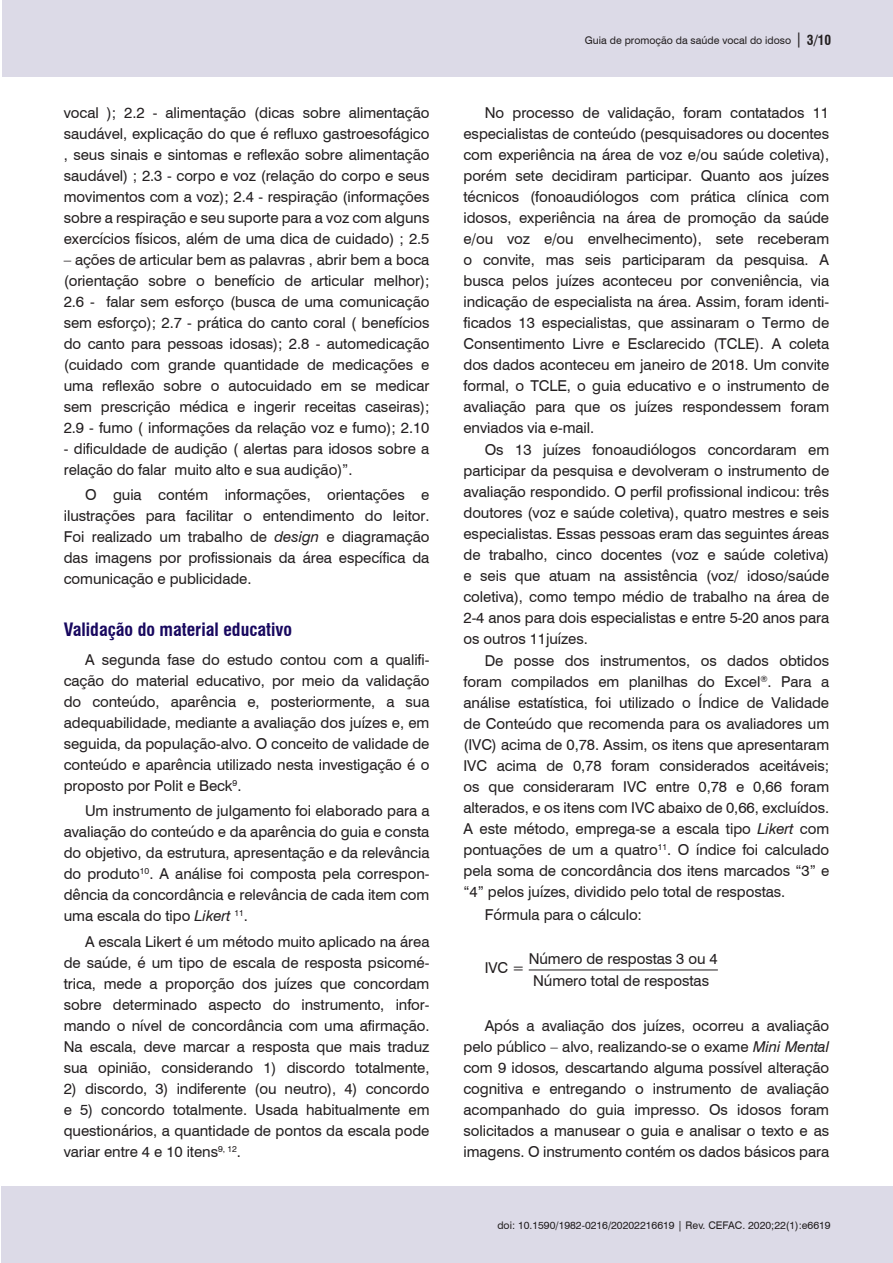
<style>
.page{position:relative;width:893px;height:1263px;background:#fff}
.page>*{position:absolute;margin:0;border:0;box-sizing:border-box;transform-origin:0 0}
.Nivel_2{font:700 condensed 18px "Swiss 721 BT";color:#18085f}
.Corpo_do_texto{font:15px/21px "Swiss 721 BT";letter-spacing:-.005em;color:#231f20;text-align:justify}
.t1{font:10.5px "Swiss 721 BT";color:#231f20}
.s1{font-style:italic}
.s2{font-size:15px}
.s3{font-weight:700;font-stretch:condensed;font-size:13.5px}
</style>
<div class="page">
<div style="left:1px;top:1186px;width:892px;height:77px;background:#dcdae7"></div>
<div style="left:2px;top:0;width:891px;height:77px;background:#dcdae7"></div>
<hr style="left:529px;top:969px;width:189px;height:1px;background:#231f20">
<p class="Corpo_do_texto" style="left:64px;top:101px;width:367px">vocal ); 2.2 - alimentação (dicas sobre alimentação saudável, explicação do que é refluxo gastroesofágico , seus sinais e sintomas e reflexão sobre alimentação saudável) ; 2.3 - corpo e voz (relação do corpo e seus movimentos com a voz); 2.4 - respiração (informações sobre a respiração e seu suporte para a voz com alguns exercícios físicos, além de uma dica de cuidado) ; 2.5</p>
<p class="Corpo_do_texto" style="left:64px;top:248px;width:367px">– ações de articular bem as palavras , abrir bem a boca (orientação sobre o benefício de articular melhor); 2.6 - falar sem esforço (busca de uma comunicação sem esforço); 2.7 - prática do canto coral ( benefícios do canto para pessoas idosas); 2.8 - automedicação (cuidado com grande quantidade de medicações e uma reflexão sobre o autocuidado em se medicar sem prescrição médica e ingerir receitas caseiras); 2.9 - fumo ( informações da relação voz e fumo); 2.10</p>
<p class="Corpo_do_texto" style="left:64px;top:437px;width:367px">- dificuldade de audição ( alertas para idosos sobre a relação do falar muito alto e sua audição)”.</p>
<p class="Corpo_do_texto" style="left:64px;top:484px;width:367px;text-indent:21px">O guia contém informações, orientações e ilustrações para facilitar o entendimento do leitor.<br>Foi realizado um trabalho de <span class="s1">design</span> e diagramação das imagens por profissionais da área específica da comunicação e publicidade.</p>
<p class="Nivel_2" style="left:64px;top:618px;width:230px">Validação do material educativo</p>
<p class="Corpo_do_texto" style="left:64px;top:649px;width:367px;text-indent:21px">A segunda fase do estudo contou com a qualifi&shy;cação do material educativo, por meio da validação do conteúdo, aparência e, posteriormente, a sua adequabilidade, mediante a avaliação dos juízes e, em seguida, da população-alvo. O conceito de validade de conteúdo e aparência utilizado nesta investigação é o proposto por Polit e Beck<sup>9</sup>.</p>
<p class="Corpo_do_texto" style="left:64px;top:800px;width:367px;text-indent:21px">Um instrumento de julgamento foi elaborado para a avaliação do conteúdo e da aparência do guia e consta do objetivo, da estrutura, apresentação e da relevância do produto<sup>10</sup>. A análise foi composta pela correspon&shy;dência da concordância e relevância de cada item com uma escala do tipo <span class="s1">Likert</span> <sup>11</sup>.</p>
<p class="Corpo_do_texto" style="left:64px;top:930px;width:367px;text-indent:21px">A escala Likert é um método muito aplicado na área de saúde, é um tipo de escala de resposta psicomé&shy;trica, mede a proporção dos juízes que concordam sobre determinado aspecto do instrumento, infor&shy;mando o nível de concordância com uma afirmação.<br>Na escala, deve marcar a resposta que mais traduz sua opinião, considerando 1) discordo totalmente,</p>
<p class="Corpo_do_texto" style="left:64px;top:1077px;width:367px">2) discordo, 3) indiferente (ou neutro), 4) concordo e 5) concordo totalmente. Usada habitualmente em questionários, a quantidade de pontos da escala pode variar entre 4 e 10 itens<sup>9,</sup> <sup>12</sup>.</p>
<p class="t1" style="left:585px;top:33px;width:248px">Guia de promoção da saúde vocal do idoso <span class="s2">|</span> <span class="s3">3/10</span></p>
<p class="Corpo_do_texto" style="left:463px;top:101px;width:367px;text-indent:21px">No processo de validação, foram contatados 11 especialistas de conteúdo (pesquisadores ou docentes com experiência na área de voz e/ou saúde coletiva), porém sete decidiram participar. Quanto aos juízes técnicos (fonoaudiólogos com prática clínica com idosos, experiência na área de promoção da saúde e/ou voz e/ou envelhecimento), sete receberam o convite, mas seis participaram da pesquisa. A busca pelos juízes aconteceu por conveniência, via indicação de especialista na área. Assim, foram identi&shy;ficados 13 especialistas, que assinaram o Termo de Consentimento Livre e Esclarecido (TCLE). A coleta dos dados aconteceu em janeiro de 2018. Um convite formal, o TCLE, o guia educativo e o instrumento de avaliação para que os juízes respondessem foram enviados via e-mail.</p>
<p class="Corpo_do_texto" style="left:463px;top:439px;width:367px;text-indent:21px">Os 13 juízes fonoaudiólogos concordaram em participar da pesquisa e devolveram o instrumento de avaliação respondido. O perfil profissional indicou: três doutores (voz e saúde coletiva), quatro mestres e seis especialistas. Essas pessoas eram das seguintes áreas de trabalho, cinco docentes (voz e saúde coletiva) e seis que atuam na assistência (voz/ idoso/saúde coletiva), como tempo médio de trabalho na área de 2-4 anos para dois especialistas e entre 5-20 anos para os outros 11juízes.</p>
<p class="Corpo_do_texto" style="left:463px;top:650px;width:367px;text-indent:21px">De posse dos instrumentos, os dados obtidos foram compilados em planilhas do Excel<sup>®</sup>. Para a análise estatística, foi utilizado o Índice de Validade de Conteúdo que recomenda para os avaliadores um (IVC) acima de 0,78. Assim, os itens que apresentaram IVC acima de 0,78 foram considerados aceitáveis; os que consideraram IVC entre 0,78 e 0,66 foram alterados, e os itens com IVC abaixo de 0,66, excluídos.<br>A este método, emprega-se a escala tipo <span class="s1">Likert</span> com pontuações de um a quatro<sup>11</sup>. O índice foi calculado pela soma de concordância dos itens marcados “3” e “4” pelos juízes, dividido pelo total de respostas.</p>
<p class="Corpo_do_texto" style="left:485px;top:903px;width:159px">Fórmula para o cálculo:</p>
<p class="Corpo_do_texto" style="left:485px;top:956px;width:42px">IVC =</p>
<p class="Corpo_do_texto" style="left:529px;top:947px;width:191px">Número de respostas 3 ou 4</p>
<p class="Corpo_do_texto" style="left:533px;top:970px;width:177px">Número total de respostas</p>
<p class="Corpo_do_texto" style="left:463px;top:1014px;width:367px;text-indent:21px">Após a avaliação dos juízes, ocorreu a avaliação pelo público – alvo, realizando-se o exame <span class="s1">Mini Mental </span>com 9 idosos<span class="s1">,</span> descartando alguma possível alteração cognitiva e entregando o instrumento de avaliação acompanhado do guia impresso. Os idosos foram solicitados a manusear o guia e analisar o texto e as imagens. O instrumento contém os dados básicos para</p>
<p class="t1" style="left:497px;top:1218px;width:335px">doi: 10.1590/1982-0216/20202216619 | Rev. CEFAC. 2020;22(1):e6619</p>
</div>
